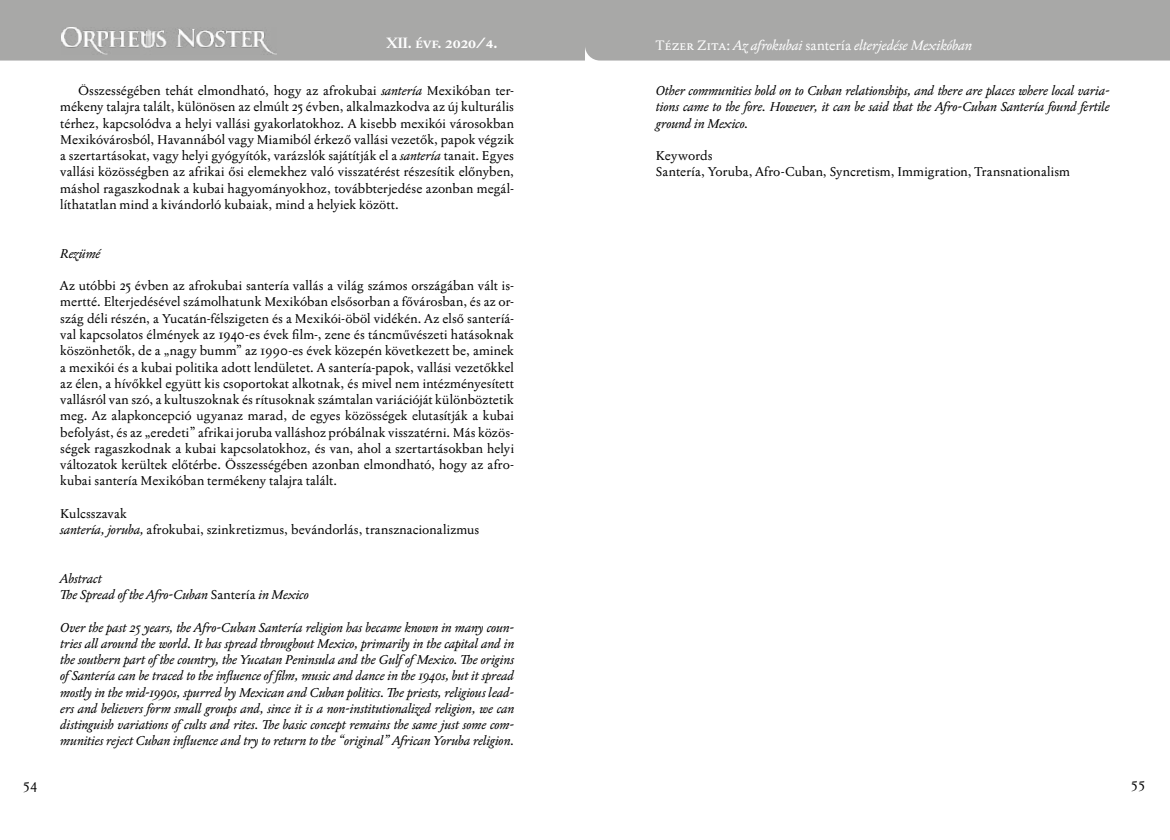
<style>
.page{position:relative;width:1170px;height:840px;background:#fff}
.page>*{position:absolute;margin:0;border:0;box-sizing:border-box;transform-origin:0 0}
.t1{font:700 15px "Jannon T Moderne Pro";color:#fff}
.t2{font:italic 13.75px "Jannon T Moderne Pro";color:#fff}
.t3{font:13.75px "Jannon T Moderne Pro";color:#000}
.tompa{font:12.88px/16.2px "Jannon T Moderne Pro";letter-spacing:.005em;color:#000;text-align:justify}
.tompa-2{font:italic 12.88px/16.2px "Jannon T Moderne Pro";letter-spacing:.005em;color:#000;text-align:justify}
.kenyér{font:12.88px/16.2px "Jannon T Moderne Pro";color:#000;text-align:justify}
.s1{font-style:normal}
.s2{font-style:italic}
</style>
<div class="page">
<div style="left:0;top:0;width:1169px;height:61px;background:#a8a8a7"></div>
<p class="t1" style="left:386px;top:33px;width:112px">XII. évf. 2020/4.</p>
<p class="t2" style="left:656px;top:36px;width:317px"><span class="s1">Tézer Zita:</span> Az afrokubai <span class="s1">santería</span> elterjedése Mexikóban</p>
<p class="kenyér" style="left:60px;top:83px;width:455px;text-indent:18px">Összességében tehát elmondható, hogy az afrokubai <span class="s2">santería</span> Mexikóban ter&shy;mékeny talajra talált, különösen az elmúlt 25 évben, alkalmazkodva az új kulturális térhez, kapcsolódva a helyi vallási gyakorlatokhoz. A kisebb mexikói városokban Mexikóvárosból, Havannából vagy Miamiból érkező vallási vezetők, papok végzik a szertartásokat, vagy helyi gyógyítók, varázslók sajátítják el a <span class="s2">santería</span> tanait. Egyes vallási közösségben az afrikai ősi elemekhez való visszatérést részesítik előnyben, máshol ragaszkodnak a kubai hagyományokhoz, továbbterjedése azonban megál&shy;líthatatlan mind a kivándorló kubaiak, mind a helyiek között.</p>
<p class="tompa-2" style="left:60px;top:245px;width:42px">Rezümé</p>
<p class="tompa" style="left:60px;top:278px;width:455px">Az utóbbi 25 évben az afrokubai santería vallás a világ számos országában vált is&shy;mertté. Elterjedésével számolhatunk Mexikóban elsősorban a fővárosban, és az or&shy;szág déli részén, a Yucatán-félszigeten és a Mexikói-öböl vidékén. Az első santeríá&shy;val kapcsolatos élmények az 1940-es évek film-, zene és táncművészeti hatásoknak köszönhetők, de a „nagy bumm” az 1990-es évek közepén következett be, aminek a mexikói és a kubai politika adott lendületet. A santería-papok, vallási vezetőkkel az élen, a hívőkkel együtt kis csoportokat alkotnak, és mivel nem intézményesített vallásról van szó, a kultuszoknak és rítusoknak számtalan variációját különböztetik meg. Az alapkoncepció ugyanaz marad, de egyes közösségek elutasítják a kubai befolyást, és az „eredeti” afrikai joruba valláshoz próbálnak visszatérni. Más közös&shy;ségek ragaszkodnak a kubai kapcsolatokhoz, és van, ahol a szertartásokban helyi változatok kerültek előtérbe. Összességében azonban elmondható, hogy az afro&shy;kubai santería Mexikóban termékeny talajra talált.</p>
<p class="tompa" style="left:60px;top:505px;width:68px">Kulcsszavak</p>
<p class="tompa" style="left:60px;top:521px;width:420px"><span class="s2">santería, joruba,</span> afrokubai, szinkretizmus, bevándorlás, transznacionalizmus</p>
<p class="tompa-2" style="left:60px;top:570px;width:43px">Abstract</p>
<p class="tompa-2" style="left:60px;top:586px;width:250px">The Spread of the Afro-Cuban <span class="s1">Santería</span> in Mexico</p>
<p class="tompa-2" style="left:60px;top:619px;width:455px">Over the past 25 years, the Afro-Cuban Santería religion has became known in many coun&shy;tries all around the world. It has spread throughout Mexico, primarily in the capital and in the southern part of the country, the Yucatan Peninsula and the Gulf of Mexico. The origins of Santería can be traced to the influence of film, music and dance in the 1940s, but it spread mostly in the mid-1990s, spurred by Mexican and Cuban politics. The priests, religious lead&shy;ers and believers form small groups and, since it is a non-institutionalized religion, we can distinguish variations of cults and rites. The basic concept remains the same just some com&shy;munities reject Cuban influence and try to return to the “original” African Yoruba religion.</p>
<p class="tompa-2" style="left:656px;top:83px;width:455px">Other communities hold on to Cuban relationships, and there are places where local varia&shy;tions came to the fore. However, it can be said that the Afro-Cuban Santería found fertile ground in Mexico.</p>
<p class="tompa" style="left:656px;top:148px;width:58px">Keywords</p>
<p class="tompa" style="left:656px;top:164px;width:415px">Santería, Yoruba, Afro-Cuban, Syncretism, Immigration, Transnationalism</p>
<p class="t3" style="left:23px;top:778px;width:16px">54</p>
<p class="t3" style="left:1130px;top:778px;width:16px">55</p>
</div>
